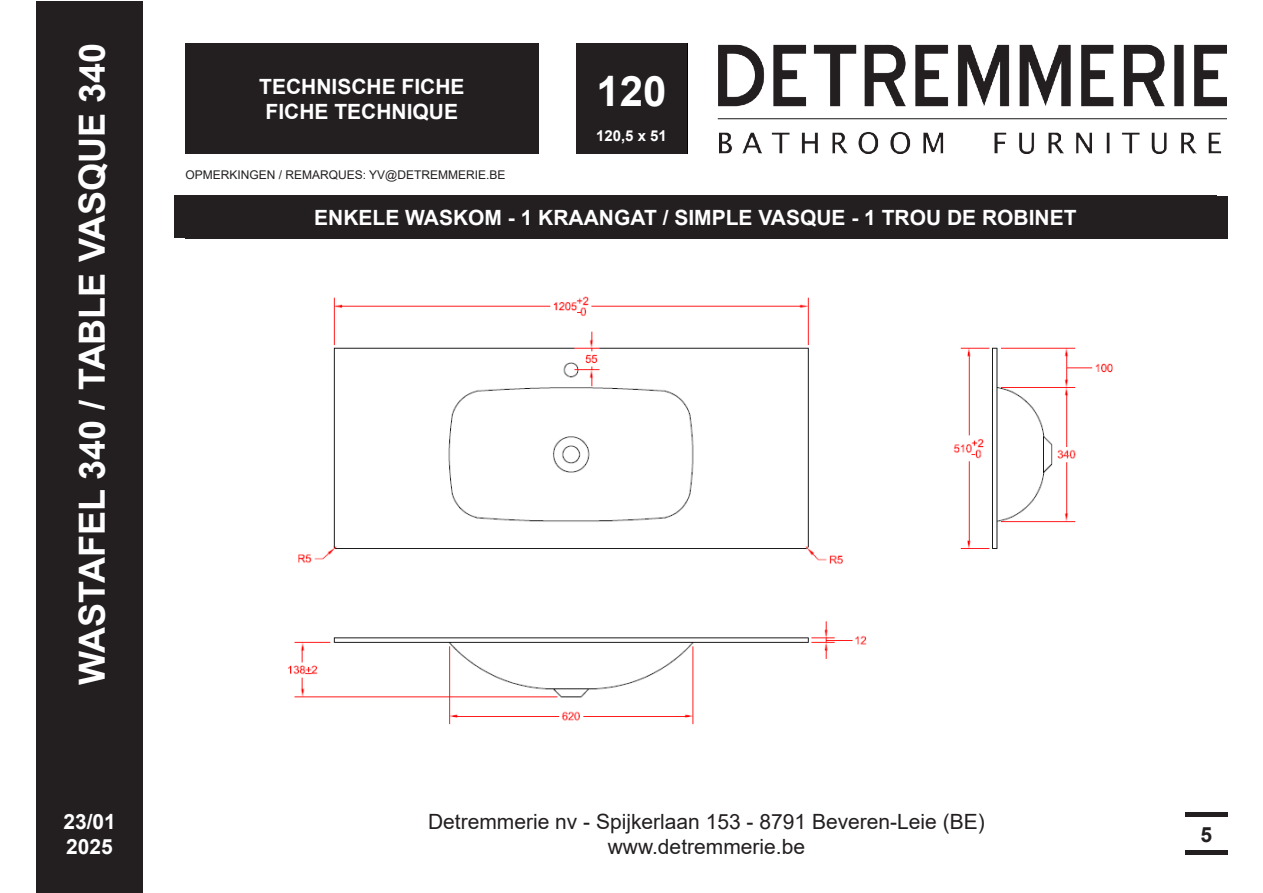
<style>
.page{position:relative;width:1263px;height:893px;background:#fff}
.page>*{position:absolute;margin:0;border:0;box-sizing:border-box;transform-origin:0 0}
.t1{font:700 42px "Arial";color:#fff}
.t2{font:700 36px "Arial";color:#fff}
.t3{font:700 21px/25.2px "Arial";color:#fff}
.t4{font:21px/25.2px "Arial";color:#231f20;text-align:center}
.t5{font:700 21px "Arial";color:#231f20}
.t6{font:700 15px "Arial";color:#fff}
.t7{font:12px "Arial";color:#231f20}
</style>
<div class="page">
<div style="left:36px;top:1px;width:107px;height:892px;background:#231f20"></div>
<img style="left:718px;top:44px;width:509px;height:110px">
<div style="left:185px;top:196px;width:1042px;height:43px;background:#231f20"></div>
<hr style="left:1185px;top:813px;width:42px;height:4px;background:#231f20">
<hr style="left:1185px;top:851px;width:42px;height:4px;background:#231f20">
<div style="left:185px;top:43px;width:353px;height:111px;background:#231f20"></div>
<div style="left:174px;top:196px;width:1042px;height:42px;background:#231f20"></div>
<div style="left:576px;top:43px;width:111px;height:111px;background:#231f20"></div>
<img style="left:288px;top:296px;width:825px;height:429px">
<h2 class="t2" style="left:67px;top:685px;width:643px;rotate:-90deg">WASTAFEL 340 / TABLE VASQUE 340</h2>
<p class="t3" style="left:259px;top:74px;width:207px;text-align:center">TECHNISCHE FICHE<br>FICHE TECHNIQUE</p>
<p class="t7" style="left:185px;top:167px;width:322px">OPMERKINGEN / REMARQUES: YV@DETREMMERIE.BE</p>
<p class="t1" style="left:596px;top:62px;width:72px">120</p>
<p class="t6" style="left:596px;top:126px;width:72px">120,5 x 51</p>
<p class="t3" style="left:314px;top:205px;width:764px">ENKELE WASKOM - 1 KRAANGAT / SIMPLE VASQUE - 1 TROU DE ROBINET</p>
<p class="t3" style="left:63px;top:809px;width:54px">23/01<br>2025</p>
<p class="t4" style="left:428px;top:809px;width:558px">Detremmerie nv - Spijkerlaan 153 - 8791 Beveren-Leie (BE) www.detremmerie.be</p>
<p class="t5" style="left:1200px;top:819px;width:13px">5</p>
</div>
